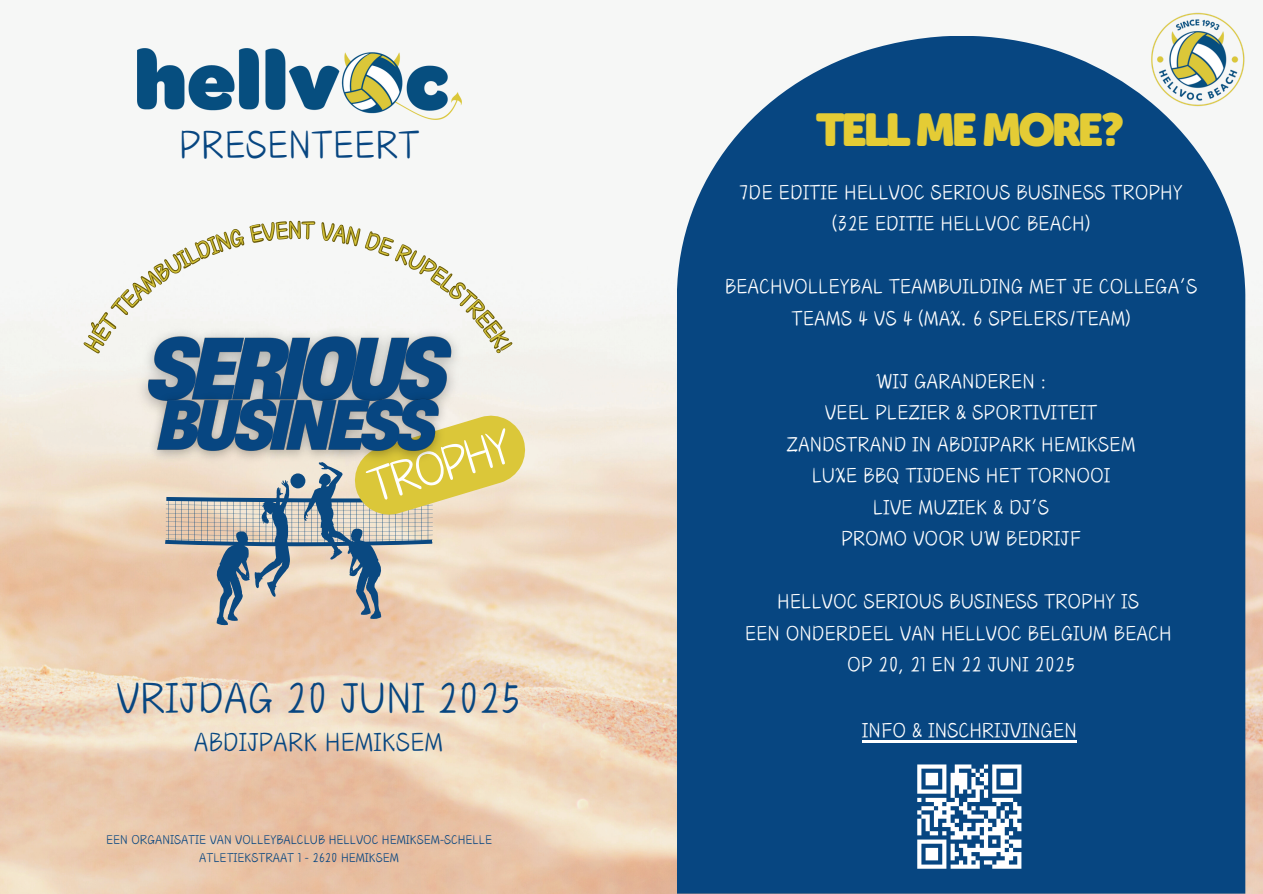
<style>
.page{position:relative;width:1263px;height:894px;background:#fff}
.page>*{position:absolute;margin:0;border:0;box-sizing:border-box;transform-origin:0 0}
.t1{font:52.2px "Canva Tickler";color:#fff}
.t2{font:46.5px "Canva Tickler";color:#074681}
.t3{font:45.45px "Museo Sans Rounded";letter-spacing:-.07em;color:#e4cc35}
.t4{font:42.3px "Canva Tickler";color:#074681}
.t5{font:28.2px "Canva Tickler";color:#074681}
.t6{font:22.5px/31.5px "Canva Tickler";color:#fff;text-align:center}
.t7{font:13.8px/18.8px "Canva Tickler";color:#074681;text-align:center}
</style>
<div class="page">
<img style="left:0;top:98px;width:1263px;height:795px">
<img style="left:137px;top:48px;width:324px;height:71px">
<img style="left:126px;top:389px;width:346px;height:35px">
<svg style="left:165px;top:414px;width:361px;height:211px;background:#cbc0a4"></svg>
<img style="left:140px;top:389px;width:317px;height:81px">
<div style="left:677px;top:36px;width:568px;height:857px;background:#074681"></div>
<hr style="left:862px;top:739px;width:215px;height:3px;background:#fff">
<img style="left:1149px;top:12px;width:97px;height:96px">
<div style="left:913px;top:760px;width:113px;height:112px;background:#074681"></div>
<svg style="left:917px;top:764px;width:104px;height:100px"></svg>
<svg style="left:917px;top:864px;width:29px;height:4px"></svg>
<svg style="left:951px;top:864px;width:29px;height:4px"></svg>
<hr style="left:992px;top:864px;width:29px;height:4px;background:#fff">
<svg style="left:82px;top:219px;width:431px;height:170px"></svg>
<h3 class="t4" style="left:179px;top:110px;width:242px">PRESENTEERT</h3>
<h1 class="t1" style="left:357px;top:446px;width:149px;rotate:-17deg">TROPHY</h1>
<h2 class="t2" style="left:116px;top:660px;width:406px">VRIJDAG 20 JUNI 2025</h2>
<p class="t5" style="left:194px;top:719px;width:251px">ABDIJPARK HEMIKSEM</p>
<p class="t7" style="left:106px;top:828px;width:387px">EEN ORGANISATIE VAN VOLLEYBALCLUB HELLVOC HEMIKSEM-SCHELLE<br>ATLETIEKSTRAAT 1 - 2620 HEMIKSEM</p>
<h3 class="t3" style="left:816px;top:104px;width:308px">TELL ME MORE?</h3>
<p class="t6" style="left:740px;top:173px;width:444px">7DE EDITIE HELLVOC SERIOUS BUSINESS TROPHY (32E EDITIE HELLVOC BEACH)</p>
<p class="t6" style="left:725px;top:268px;width:474px">BEACHVOLLEYBAL TEAMBUILDING MET JE COLLEGA’S<br>TEAMS 4 VS 4 (MAX. 6 SPELERS/TEAM)</p>
<p class="t6" style="left:787px;top:362px;width:350px">WIJ GARANDEREN :<br>VEEL PLEZIER &amp; SPORTIVITEIT<br>ZANDSTRAND IN ABDIJPARK HEMIKSEM<br>LUXE BBQ TIJDENS HET TORNOOI<br>LIVE MUZIEK &amp; DJ’S<br>PROMO VOOR UW BEDRIJF</p>
<p class="t6" style="left:745px;top:583px;width:428px">HELLVOC SERIOUS BUSINESS TROPHY IS<br>EEN ONDERDEEL VAN HELLVOC BELGIUM BEACH<br>OP 20, 21 EN 22 JUNI 2025</p>
<p class="t6" style="left:862px;top:711px;width:216px">INFO &amp; INSCHRIJVINGEN</p>
</div>
